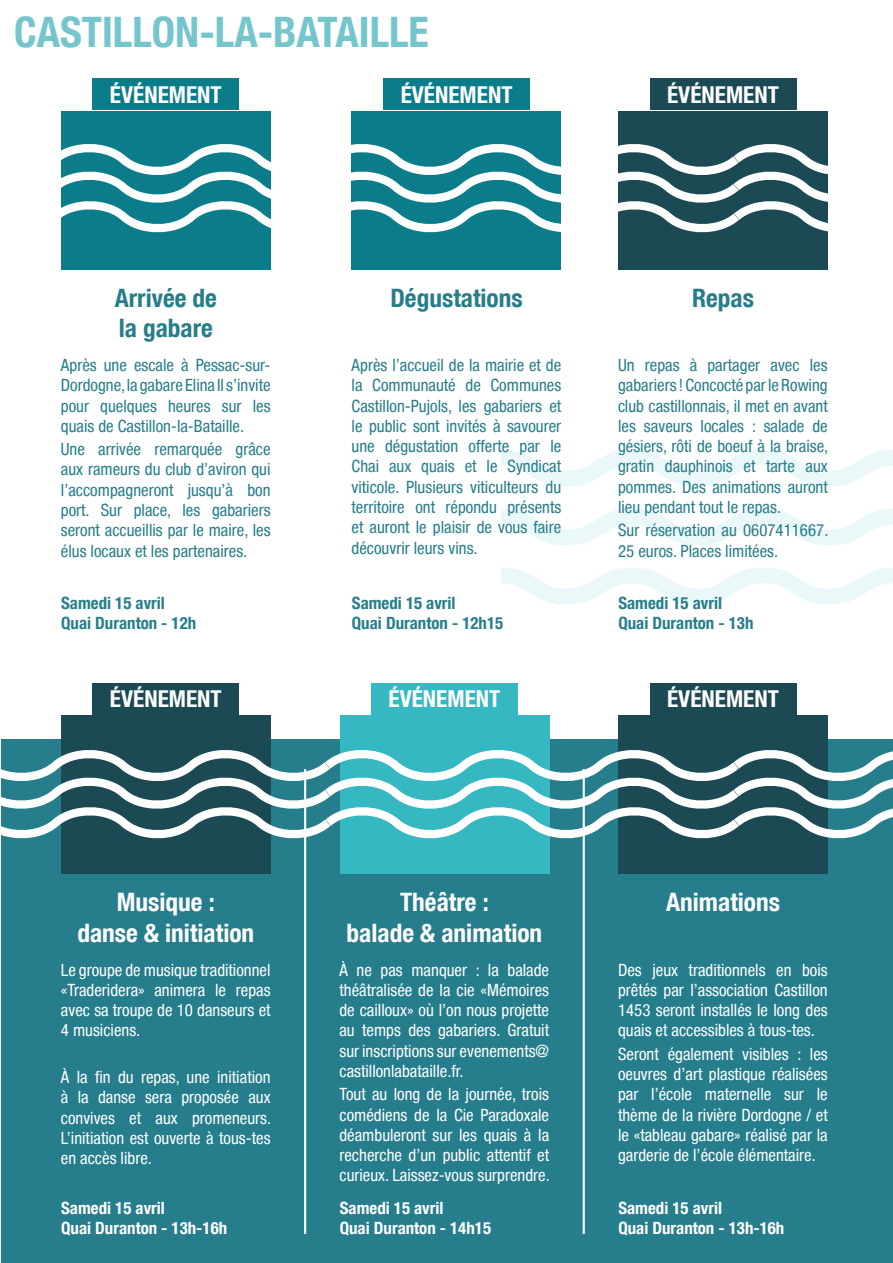
<style>
.page{position:relative;width:893px;height:1263px;background:#fff}
.page>*{position:absolute;margin:0;border:0;box-sizing:border-box;transform-origin:0 0}
.t1{font:700 condensed 42px "Helvetica Neue";color:#74c5cc}
.t2{font:700 condensed 25.35px "Helvetica Neue Condensed";color:#fff}
.t3{font:700 condensed 25.35px "Helvetica Neue Condensed";color:#277e8a}
.t4{font:700 condensed 23.25px "Helvetica Neue Condensed";color:#fff}
.t5{font:condensed 16.95px/20.2px "Helvetica Neue Condensed";color:#277e8a;text-align:justify}
.t6{font:condensed 16.95px/20.2px "Helvetica Neue Condensed";color:#fff;text-align:justify}
.t7{font:700 condensed 16.95px "Helvetica Neue Condensed";color:#fff}
.t8{font:700 condensed 16.95px "Helvetica Neue Condensed";color:#277e8a}
</style>
<div class="page">
<div style="left:1px;top:739px;width:892px;height:524px;background:#267d8c"></div>
<svg style="left:501px;top:450px;width:392px;height:37px"></svg>
<svg style="left:501px;top:509px;width:392px;height:36px"></svg>
<svg style="left:501px;top:568px;width:392px;height:36px"></svg>
<div style="left:93px;top:683px;width:146px;height:32px;background:#1c4a54"></div>
<hr style="left:304px;top:769px;width:2px;height:465px;background:#fff">
<div style="left:650px;top:683px;width:146px;height:32px;background:#1c4a54"></div>
<div style="left:371px;top:683px;width:147px;height:32px;background:#36b8c2"></div>
<hr style="left:583px;top:769px;width:2px;height:465px;background:#fff">
<div style="left:93px;top:78px;width:146px;height:32px;background:#0b7c8a"></div>
<div style="left:383px;top:78px;width:147px;height:32px;background:#0b7c8a"></div>
<div style="left:650px;top:78px;width:146px;height:32px;background:#1c4a54"></div>
<div style="left:61px;top:111px;width:210px;height:159px;background:#0b7c8a"></div>
<div style="left:352px;top:111px;width:209px;height:159px;background:#0b7c8a"></div>
<div style="left:618px;top:111px;width:210px;height:159px;background:#1c4a54"></div>
<svg style="left:61px;top:133px;width:767px;height:111px"></svg>
<div style="left:61px;top:715px;width:210px;height:158px;background:#1c4a54"></div>
<div style="left:340px;top:715px;width:209px;height:158px;background:#36b8c2"></div>
<div style="left:618px;top:715px;width:210px;height:158px;background:#1c4a54"></div>
<svg style="left:1px;top:739px;width:892px;height:110px"></svg>
<p class="t1" style="left:14px;top:6px;width:416px">CASTILLON-LA-BATAILLE</p>
<p class="t4" style="left:110px;top:80px;width:113px">ÉVÉNEMENT</p>
<p class="t4" style="left:401px;top:80px;width:113px">ÉVÉNEMENT</p>
<p class="t4" style="left:667px;top:80px;width:113px">ÉVÉNEMENT</p>
<p class="t3" style="left:115px;top:282px;width:104px">Arrivée de</p>
<p class="t3" style="left:119px;top:313px;width:96px">la gabare</p>
<p class="t5" style="left:61px;top:355px;width:211px">Après une escale à Pessac-sur-Dordogne, la gabare Elina II s’invite pour quelques heures sur les quais de Castillon-la-Bataille.</p>
<p class="t5" style="left:61px;top:439px;width:211px">Une arrivée remarquée grâce aux rameurs du club d’aviron qui l’accompagneront jusqu’à bon port. Sur place, les gabariers seront accueillis par le maire, les élus locaux et les partenaires.</p>
<p class="t8" style="left:61px;top:593px;width:105px">Samedi 15 avril</p>
<p class="t8" style="left:61px;top:613px;width:137px">Quai Duranton - 12h</p>
<p class="t4" style="left:110px;top:685px;width:113px">ÉVÉNEMENT</p>
<p class="t3" style="left:390px;top:282px;width:134px">Dégustations</p>
<p class="t3" style="left:692px;top:282px;width:63px">Repas</p>
<p class="t5" style="left:352px;top:355px;width:211px">Après l’accueil de la mairie et de la Communauté de Communes Castillon-Pujols, les gabariers et le public sont invités à savourer une dégustation offerte par le Chai aux quais et le Syndicat viticole. Plusieurs viticulteurs du territoire ont répondu présents et auront le plaisir de vous faire découvrir leurs vins.</p>
<p class="t8" style="left:352px;top:593px;width:105px">Samedi 15 avril</p>
<p class="t8" style="left:352px;top:613px;width:153px">Quai Duranton - 12h15</p>
<p class="t5" style="left:618px;top:355px;width:212px">Un repas à partager avec les gabariers ! Concocté par le Rowing club castillonnais, il met en avant les saveurs locales : salade de gésiers, rôti de boeuf à la braise, gratin dauphinois et tarte aux pommes. Des animations auront lieu pendant tout le repas.</p>
<p class="t5" style="left:618px;top:520px;width:212px">Sur réservation au 0607411667.<br>25 euros. Places limitées.</p>
<p class="t8" style="left:618px;top:593px;width:105px">Samedi 15 avril</p>
<p class="t8" style="left:618px;top:613px;width:137px">Quai Duranton - 13h</p>
<p class="t4" style="left:389px;top:685px;width:113px">ÉVÉNEMENT</p>
<p class="t4" style="left:667px;top:685px;width:113px">ÉVÉNEMENT</p>
<p class="t2" style="left:117px;top:887px;width:100px">Musique :</p>
<p class="t2" style="left:77px;top:917px;width:178px">danse &amp; initiation</p>
<p class="t6" style="left:61px;top:959px;width:211px">Le groupe de musique traditionnel «Traderidera» animera le repas avec sa troupe de 10 danseurs et 4 musiciens.</p>
<p class="t6" style="left:61px;top:1067px;width:212px">À la fin du repas, une initiation à la danse sera proposée aux convives et aux promeneurs.<br>L’initiation est ouverte à tous-tes en accès libre.</p>
<p class="t7" style="left:61px;top:1197px;width:105px">Samedi 15 avril</p>
<p class="t7" style="left:61px;top:1217px;width:168px">Quai Duranton - 13h-16h</p>
<p class="t2" style="left:400px;top:887px;width:90px">Théâtre :</p>
<p class="t2" style="left:347px;top:917px;width:197px">balade &amp; animation</p>
<p class="t6" style="left:339px;top:959px;width:211px">À ne pas manquer : la balade théâtralisée de la cie «Mémoires de cailloux» où l’on nous projette au temps des gabariers. Gratuit sur inscriptions sur evenements@ castillonlabataille.fr.</p>
<p class="t6" style="left:339px;top:1084px;width:212px">Tout au long de la journée, trois comédiens de la Cie Paradoxale déambuleront sur les quais à la recherche d’un public attentif et curieux. Laissez-vous surprendre.</p>
<p class="t7" style="left:340px;top:1197px;width:105px">Samedi 15 avril</p>
<p class="t7" style="left:340px;top:1217px;width:153px">Quai Duranton - 14h15</p>
<p class="t2" style="left:666px;top:887px;width:115px">Animations</p>
<p class="t6" style="left:618px;top:959px;width:211px">Des jeux traditionnels en bois prêtés par l’association Castillon 1453 seront installés le long des quais et accessibles à tous-tes.</p>
<p class="t6" style="left:618px;top:1043px;width:211px">Seront également visibles : les oeuvres d’art plastique réalisées par l’école maternelle sur le thème de la rivière Dordogne / et le «tableau gabare» réalisé par la garderie de l’école élémentaire.</p>
<p class="t7" style="left:618px;top:1197px;width:105px">Samedi 15 avril</p>
<p class="t7" style="left:618px;top:1217px;width:168px">Quai Duranton - 13h-16h</p>
</div>
